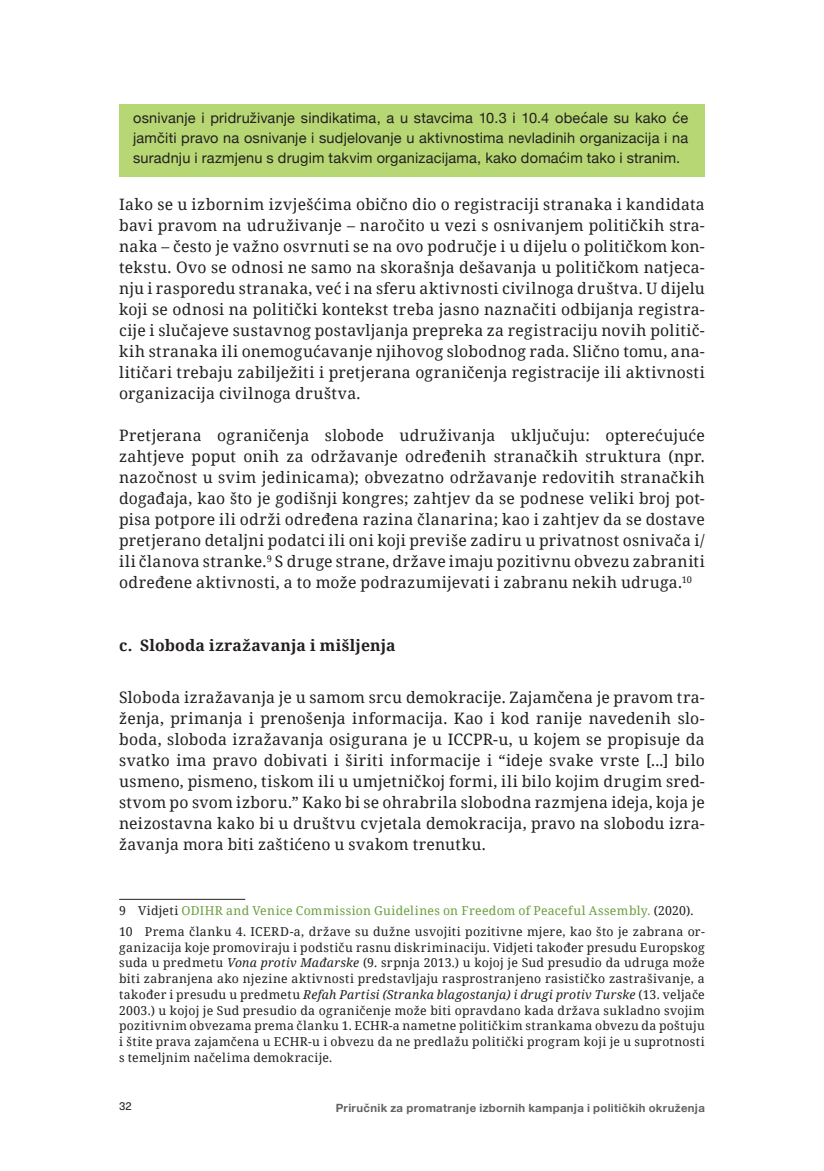
<style>
.page{position:relative;width:824px;height:1171px;background:#fff}
.page>*{position:absolute;margin:0;border:0;box-sizing:border-box;transform-origin:0 0}
.copy2{font:15.75px/21px "Noto Serif";letter-spacing:.015em;color:#231f20;text-align:justify}
.subhead_lev2{font:700 15.75px "Noto Serif";letter-spacing:.015em;color:#231f20}
.shaded-recs-starred{font:14.53px/20.1px "Helvetica Neue";letter-spacing:.015em;color:#231f20;text-align:justify}
.footnotes{font:12.25px/15.8px "Noto Serif";letter-spacing:.025em;color:#231f20;text-align:justify}
.footnotes-2{font:12.25px "Noto Serif";letter-spacing:.025em;color:#6aa03c}
.t1{font:700 11.38px "Helvetica Neue";letter-spacing:.03em;color:#636366}
.t2{font:11.38px "Neue Haas Unica";color:#231f20}
.s1{color:#231f20}
.s2{font-style:italic}
</style>
<div class="page">
<div style="left:119px;top:104px;width:585px;height:73px;background:#b7d774"></div>
<hr style="left:119px;top:899px;width:126px;height:1px;background:#231f20">
<p class="shaded-recs-starred" style="left:133px;top:109px;width:556px">osnivanje i pridruživanje sindikatima, a u stavcima 10.3 i 10.4 obećale su kako će jamčiti pravo na osnivanje i sudjelovanje u aktivnostima nevladinih organizacija i na suradnju i razmjenu s drugim takvim organizacijama, kako domaćim tako i stranim.</p>
<p class="copy2" style="left:119px;top:193px;width:587px">Iako se u izbornim izvješćima obično dio o registraciji stranaka i kandidata bavi pravom na udruživanje – naročito u vezi s osnivanjem političkih stra&shy;naka – često je važno osvrnuti se na ovo područje i u dijelu o političkom kon&shy;tekstu. Ovo se odnosi ne samo na skorašnja dešavanja u političkom natjeca&shy;nju i rasporedu stranaka, već i na sferu aktivnosti civilnoga društva. U dijelu koji se odnosi na politički kontekst treba jasno naznačiti odbijanja registra&shy;cije i slučajeve sustavnog postavljanja prepreka za registraciju novih politič&shy;kih stranaka ili onemogućavanje njihovog slobodnog rada. Slično tomu, ana&shy;litičari trebaju zabilježiti i pretjerana ograničenja registracije ili aktivnosti organizacija civilnoga društva.</p>
<p class="copy2" style="left:119px;top:424px;width:587px">Pretjerana ograničenja slobode udruživanja uključuju: opterećujuće zahtjeve poput onih za održavanje određenih stranačkih struktura (npr. nazočnost u svim jedinicama); obvezatno održavanje redovitih stranačkih događaja, kao što je godišnji kongres; zahtjev da se podnese veliki broj pot&shy;pisa potpore ili održi određena razina članarina; kao i zahtjev da se dostave pretjerano detaljni podatci ili oni koji previše zadiru u privatnost osnivača i/ ili članova stranke.<sup>9</sup> S druge strane, države imaju pozitivnu obvezu zabraniti određene aktivnosti, a to može podrazumijevati i zabranu nekih udruga.<sup>10</sup></p>
<p class="subhead_lev2" style="left:119px;top:634px;width:278px">c. Sloboda izražavanja i mišljenja</p>
<p class="copy2" style="left:119px;top:686px;width:587px">Sloboda izražavanja je u samom srcu demokracije. Zajamčena je pravom tra&shy;ženja, primanja i prenošenja informacija. Kao i kod ranije navedenih slo&shy;boda, sloboda izražavanja osigurana je u ICCPR-u, u kojem se propisuje da svatko ima pravo dobivati i širiti informacije i “ideje svake vrste [...] bilo usmeno, pismeno, tiskom ili u umjetničkoj formi, ili bilo kojim drugim sred&shy;stvom po svom izboru.” Kako bi se ohrabrila slobodna razmjena ideja, koja je neizostavna kako bi u društvu cvjetala demokracija, pravo na slobodu izra&shy;žavanja mora biti zaštićeno u svakom trenutku.</p>
<p class="footnotes-2" style="left:119px;top:902px;width:576px"><span class="s1">9 Vidjeti</span> ODIHR and Venice Commission Guidelines on Freedom of Peaceful Assembly. <span class="s1">(2020).</span></p>
<p class="footnotes" style="left:119px;top:923px;width:587px">10 Prema članku 4. ICERD-a, države su dužne usvojiti pozitivne mjere, kao što je zabrana or&shy;ganizacija koje promoviraju i podstiču rasnu diskriminaciju. Vidjeti također presudu Europskog suda u predmetu <span class="s2">Vona protiv Mađarske</span> (9. srpnja 2013.) u kojoj je Sud presudio da udruga može biti zabranjena ako njezine aktivnosti predstavljaju rasprostranjeno rasističko zastrašivanje, a također i presudu u predmetu <span class="s2">Refah Partisi (Stranka blagostanja) i drugi protiv Turske</span> (13. veljače 2003.) u kojoj je Sud presudio da ograničenje može biti opravdano kada država sukladno svojim pozitivnim obvezama prema članku 1. ECHR-a nametne političkim strankama obvezu da poštuju i štite prava zajamčena u ECHR-u i obvezu da ne predlažu politički program koji je u suprotnosti s temeljnim načelima demokracije.</p>
<p class="t2" style="left:119px;top:1097px;width:14px">32</p>
<p class="t1" style="left:336px;top:1099px;width:370px">Priručnik za promatranje izbornih kampanja i političkih okruženja</p>
</div>
